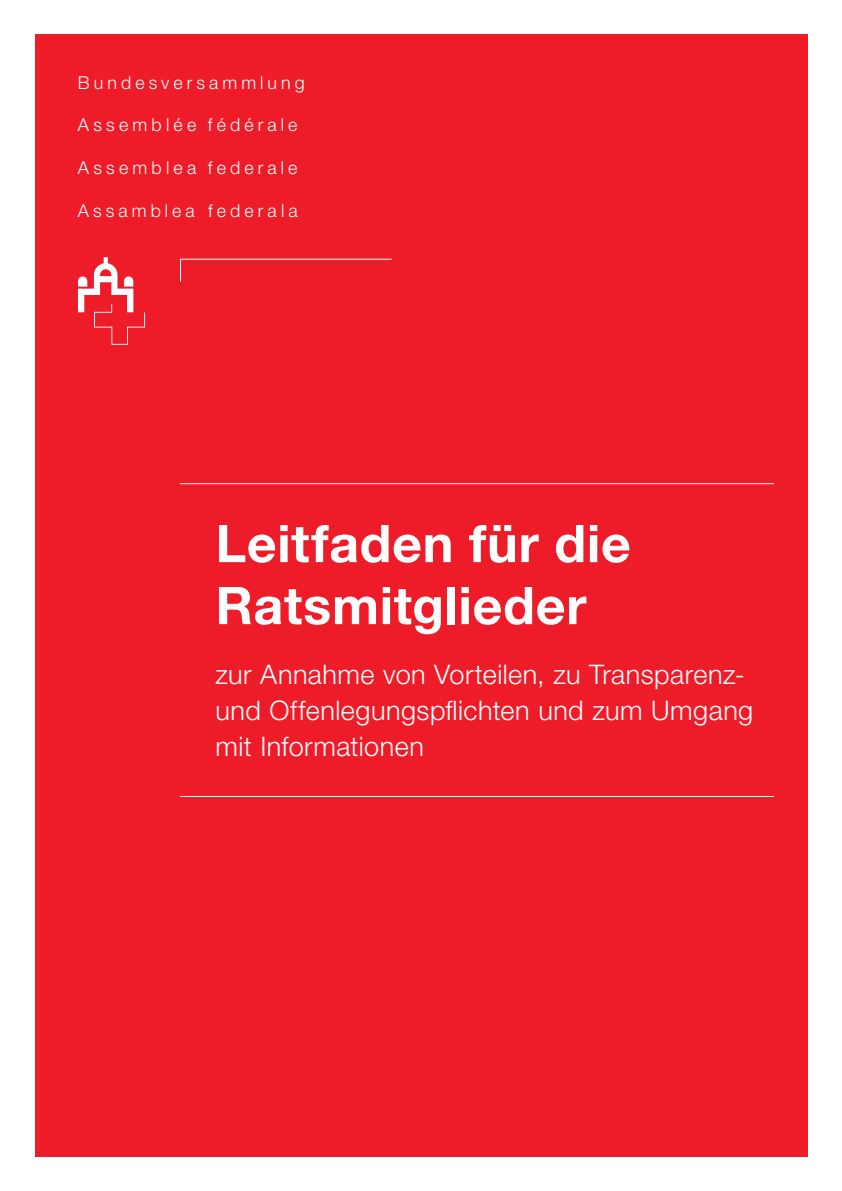
<style>
.page{position:relative;width:842px;height:1191px;background:#fff}
.page>*{position:absolute;margin:0;border:0;box-sizing:border-box;transform-origin:0 0}
.t1{font:700 52px/62px "Helvetica Neue LT Std";letter-spacing:.015em;color:#fff}
.t2{font:300 27px/36px "Helvetica Neue LT Std";letter-spacing:.02em;color:#fff}
.t3{font:300 17.8px "Helvetica Neue LT Std";color:#fff}
</style>
<div class="page">
<div style="left:35px;top:34px;width:773px;height:1123px;background:#ee1c28"></div>
<svg style="left:78px;top:257px;width:67px;height:88px"></svg>
<svg style="left:180px;top:258px;width:212px;height:24px"></svg>
<hr style="left:180px;top:483px;width:594px;height:1px;background:#fff">
<hr style="left:180px;top:796px;width:594px;height:1px;background:#fff">
<p class="t3" style="left:78px;top:71px;width:228px">B u n d e s v e r s a m m l u n g</p>
<p class="t3" style="left:78px;top:114px;width:221px">A s s e m b l é e f é d é r a l e</p>
<p class="t3" style="left:78px;top:157px;width:221px">A s s e m b l e a f e d e r a l e</p>
<p class="t3" style="left:78px;top:199px;width:221px">A s s a m b l e a f e d e r a l a</p>
<h1 class="t1" style="left:215px;top:511px;width:417px">Leitfaden für die<br>Ratsmitglieder</h1>
<p class="t2" style="left:215px;top:656px;width:539px">zur Annahme von Vorteilen, zu Transparenz&shy;und Offenlegungspflichten und zum Umgang mit Informationen</p>
</div>
